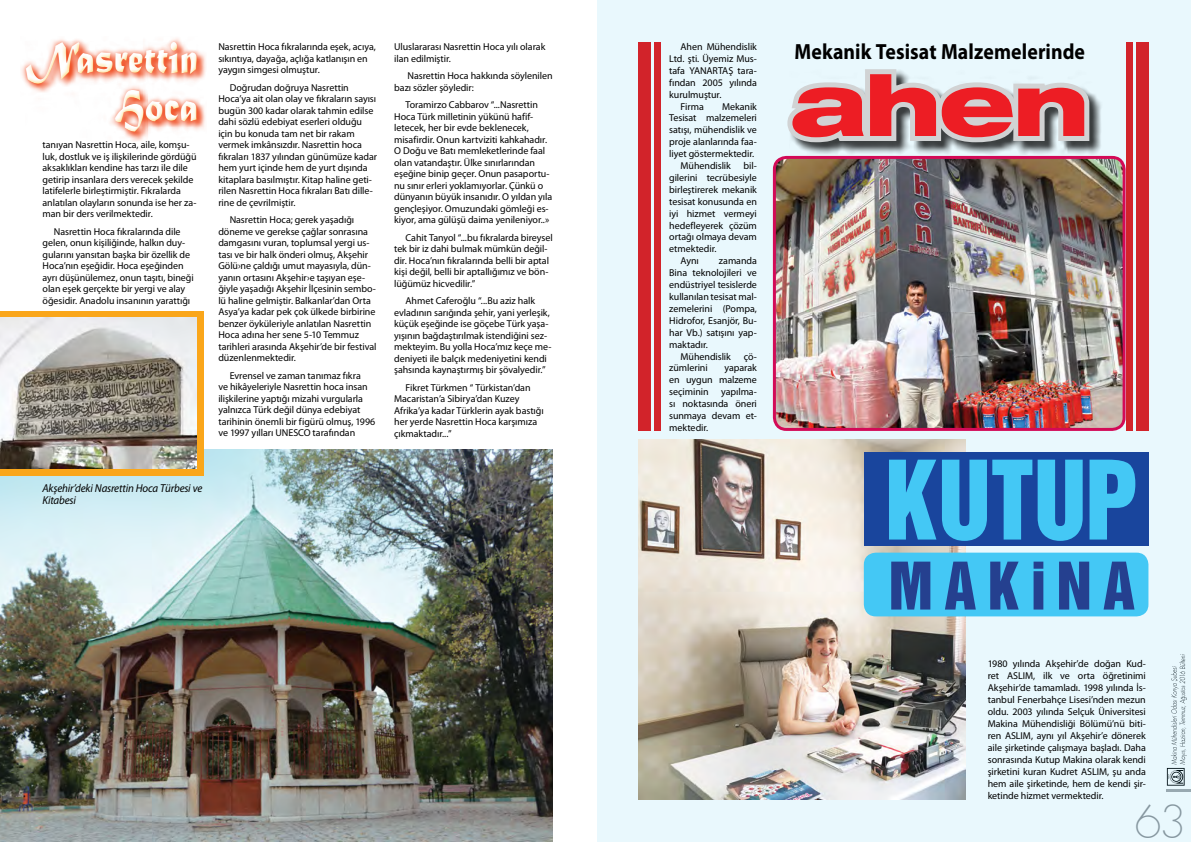
<style>
.page{position:relative;width:1191px;height:842px;background:#fff}
.page>*{position:absolute;margin:0;border:0;box-sizing:border-box;transform-origin:0 0}
.t1{font:100px "Helvetica Roman T Bold";color:#44c8f5;scale:.95 1}
.t2{font:90px "Helvetica Extend T Bold";color:#ed1d24}
.t3{font:60px "Helvetica Roman T Bold";letter-spacing:.2em;color:#25408f;scale:.95 1}
.t4{font:46.9px/48px "Matura MT Script Capitals";color:#fff;text-align:right;scale:.8 1}
.t5{font:300 44px "Futura T Extra";color:#939598}
.t6{font:700 22px "Myriad Pro";letter-spacing:.005em;color:#000;scale:.9 1}
.t7{font:italic 11.5px "Myriad Pro";letter-spacing:-.015em;color:#000;scale:.95 1}
.t8{font:10px/11.5px "Myriad Pro";letter-spacing:-.005em;color:#000}
</style>
<div class="page">
<div style="left:597px;top:0;width:594px;height:842px;background:#e9f8fd"></div>
<div style="left:1125px;top:43px;width:7px;height:388px;background:#d2232a"></div>
<div style="left:654px;top:43px;width:7px;height:388px;background:#d2232a"></div>
<div style="left:1136px;top:43px;width:12px;height:388px;background:#d2232a"></div>
<div style="left:638px;top:43px;width:12px;height:388px;background:#d2232a"></div>
<img style="left:0;top:449px;width:553px;height:393px">
<svg style="left:130px;top:54px;width:76px;height:87px"></svg>
<div style="left:20px;top:37px;width:183px;height:101px;background:linear-gradient(to bottom,#fefaf9,#fff)"></div>
<div style="left:24px;top:40px;width:178px;height:97px;background:#fdb913;opacity:.5"></div>
<div style="left:0;top:311px;width:203px;height:165px;background:#faa61a"></div>
<img style="left:0;top:318px;width:197px;height:151px">
<img style="left:775px;top:158px;width:349px;height:271px">
<div style="left:773px;top:156px;width:352px;height:275px;border:3px solid #d30a57;border-radius:12px"></div>
<div style="left:789px;top:70px;width:313px;height:85px;background:#000;opacity:.75"></div>
<svg style="left:787px;top:69px;width:307px;height:81px"></svg>
<img style="left:638px;top:439px;width:327px;height:360px">
<div style="left:864px;top:453px;width:284px;height:93px;background:#19459d"></div>
<div style="left:864px;top:553px;width:284px;height:63px;background:#44c8f5;border-radius:12px"></div>
<h3 class="t4" style="left:26px;top:38px;width:217px">Nasrettin<br>Hoca</h3>
<p class="t8" style="left:43px;top:139px;width:156px">tanıyan Nasrettin Hoca, aile, komşu&shy;luk, dostluk ve iş ilişkilerinde gördüğü aksaklıkları kendine has tarzı ile dile getirip insanlara ders verecek şekilde latifelerle birleştirmiştir. Fıkralarda anlatılan olayların sonunda ise her za&shy;man bir ders verilmektedir.</p>
<p class="t8" style="left:43px;top:226px;width:153px;text-indent:11px">Nasrettin Hoca fıkralarında dile gelen, onun kişiliğinde, halkın duy&shy;gularını yansıtan başka bir özellik de Hoca’nın eşeğidir. Hoca eşeğinden ayrı düşünülemez, onun taşıtı, bineği olan eşek gerçekte bir yergi ve alay öğesidir. Anadolu insanının yarattığı</p>
<p class="t8" style="left:218px;top:41px;width:159px">Nasrettin Hoca fıkralarında eşek, acıya, sıkıntıya, dayağa, açlığa katlanışın en yaygın simgesi olmuştur.</p>
<p class="t8" style="left:218px;top:81px;width:160px;text-indent:11px">Doğrudan doğruya Nasrettin Hoca’ya ait olan olay ve fıkraların sayısı bugün 300 kadar olarak tahmin edilse dahi sözlü edebiyat eserleri olduğu için bu konuda tam net bir rakam vermek imkânsızdır. Nasrettin hoca fıkraları 1837 yılından günümüze kadar hem yurt içinde hem de yurt dışında kitaplara basılmıştır. Kitap haline geti&shy;rilen Nasrettin Hoca fıkraları Batı dille&shy;rine de çevrilmiştir.</p>
<p class="t8" style="left:218px;top:214px;width:160px;text-indent:11px">Nasrettin Hoca; gerek yaşadığı döneme ve gerekse çağlar sonrasına damgasını vuran, toplumsal yergi us&shy;tası ve bir halk önderi olmuş, Akşehir Gölü›ne çaldığı umut mayasıyla, dün&shy;yanın ortasını Akşehir›e taşıyan eşe&shy;ğiyle yaşadığı Akşehir İlçesinin sembo&shy;lü haline gelmiştir. Balkanlar’dan Orta Asya’ya kadar pek çok ülkede birbirine benzer öyküleriyle anlatılan Nasrettin Hoca adına her sene 5-10 Temmuz tarihleri arasında Akşehir’de bir festival düzenlenmektedir.</p>
<p class="t8" style="left:218px;top:369px;width:159px;text-indent:11px">Evrensel ve zaman tanımaz fıkra<br>ve hikâyeleriyle Nasrettin hoca insan ilişkilerine yaptığı mizahi vurgularla yalnızca Türk değil dünya edebiyat tarihinin önemli bir figürü olmuş, 1996 ve 1997 yılları UNESCO tarafından</p>
<p class="t8" style="left:394px;top:41px;width:153px">Uluslararası Nasrettin Hoca yılı olarak ilan edilmiştir.</p>
<p class="t8" style="left:394px;top:70px;width:160px;text-indent:13px">Nasrettin Hoca hakkında söylenilen bazı sözler şöyledir:</p>
<p class="t8" style="left:394px;top:99px;width:160px;text-indent:11px">Toramirzo Cabbarov “...Nasrettin Hoca Türk milletinin yükünü hafif&shy;letecek, her bir evde beklenecek, misafirdir. Onun kartviziti kahkahadır.<br>O Doğu ve Batı memleketlerinde faal olan vatandaştır. Ülke sınırlarından eşeğine binip geçer. Onun pasaportu&shy;nu sınır erleri yoklamıyorlar. Çünkü o dünyanın büyük insanıdır. O yıldan yıla gençleşiyor. Omuzundaki gömleği es&shy;kiyor, ama gülüşü daima yenileniyor..»</p>
<p class="t8" style="left:394px;top:231px;width:160px;text-indent:11px">Cahit Tanyol “...bu fıkralarda bireysel tek bir iz dahi bulmak mümkün değil&shy;dir. Hoca’nın fıkralarında belli bir aptal kişi değil, belli bir aptallığımız ve bön&shy;lüğümüz hicvedilir.”</p>
<p class="t8" style="left:394px;top:295px;width:159px;text-align:center">Ahmet Caferoğlu “...Bu aziz halk evladının sarığında şehir, yani yerleşik, küçük eşeğinde ise göçebe Türk yaşa&shy;yışının bağdaştırılmak istendiğini sez&shy;mekteyim. Bu yolla Hoca’mız keçe me&shy;deniyeti ile balçık medeniyetini kendi şahsında kaynaştırmış bir şövalyedir.”</p>
<p class="t8" style="left:394px;top:381px;width:151px;text-indent:11px">Fikret Türkmen “ Türkistan’dan<br>Macaristan’a Sibirya’dan Kuzey<br>Afrika’ya kadar Türklerin ayak bastığı her yerde Nasrettin Hoca karşımıza çıkmaktadır...”</p>
<p class="t7" style="left:43px;top:481px;width:170px">Akşehir’deki Nasrettin Hoca Türbesi ve</p>
<p class="t7" style="left:43px;top:493px;width:37px">Kitabesi</p>
<p class="t8" style="left:669px;top:41px;width:89px;line-height:11.9px;text-align:justify;text-indent:11px">Ahen Mühendislik Ltd. şti. Üyemiz Mus&shy;tafa YANARTAŞ tara&shy;fından 2005 yılında kurulmuştur.</p>
<p class="t8" style="left:680px;top:100px;width:25px">Firma</p>
<p class="t8" style="left:669px;top:100px;width:89px;line-height:11.9px;text-align:justify;text-indent:53px">Mekanik Tesisat malzemeleri satışı, mühendislik ve proje alanlarında faa&shy;liyet göstermektedir.</p>
<p class="t8" style="left:680px;top:160px;width:52px">Mühendislik</p>
<p class="t8" style="left:669px;top:160px;width:89px;line-height:11.9px;text-align:justify;text-indent:74px">bil&shy;gilerini tecrübesiyle birleştirerek mekanik tesisat konusunda en iyi hizmet vermeyi hedefleyerek çözüm ortağı olmaya devam etmektedir.</p>
<p class="t8" style="left:680px;top:255px;width:20px">Aynı</p>
<p class="t8" style="left:669px;top:255px;width:89px;line-height:11.9px;text-align:justify;text-indent:50px">zamanda Bina teknolojileri ve endüstriyel tesislerde kullanılan tesisat mal&shy;zemelerini (Pompa, Hidrofor, Esanjör, Bu&shy;har Vb.) satışını yap&shy;maktadır.</p>
<p class="t8" style="left:680px;top:350px;width:52px">Mühendislik</p>
<p class="t8" style="left:744px;top:350px;width:15px">çö-</p>
<p class="t8" style="left:669px;top:362px;width:40px">zümlerini</p>
<p class="t8" style="left:669px;top:362px;width:89px;line-height:11.9px;text-align:justify;text-indent:55px">yaparak en uygun malzeme seçiminin yapılma&shy;sı noktasında öneri sunmaya devam et&shy;mektedir.</p>
<p class="t6" style="left:794px;top:37px;width:324px">Mekanik Tesisat Malzemelerinde</p>
<p class="t2" style="left:790px;top:55px;width:299px">ahen</p>
<p class="t1" style="left:885px;top:438px;width:268px">KUTUP</p>
<p class="t3" style="left:888px;top:549px;width:261px">MAKiNA</p>
<p class="t8" style="left:987px;top:657px;width:160px;line-height:12px;text-align:justify">1980 yılında Akşehir’de doğan Kud&shy;ret ASLIM, ilk ve orta öğretinimi Akşehir’de tamamladı. 1998 yılında İs&shy;tanbul Fenerbahçe Lisesi’nden mezun oldu. 2003 yılında Selçuk Üniversitesi Makina Mühendisliği Bölümü’nü biti&shy;ren ASLIM, aynı yıl Akşehir’e dönerek aile şirketinde çalışmaya başladı. Daha sonrasında Kutup Makina olarak kendi şirketini kuran Kudret ASLIM, şu anda hem aile şirketinde, hem de kendi şir&shy;ketinde hizmet vermektedir.</p>
<h3 class="t5" style="left:1134px;top:794px;width:53px">63</h3>
</div>
